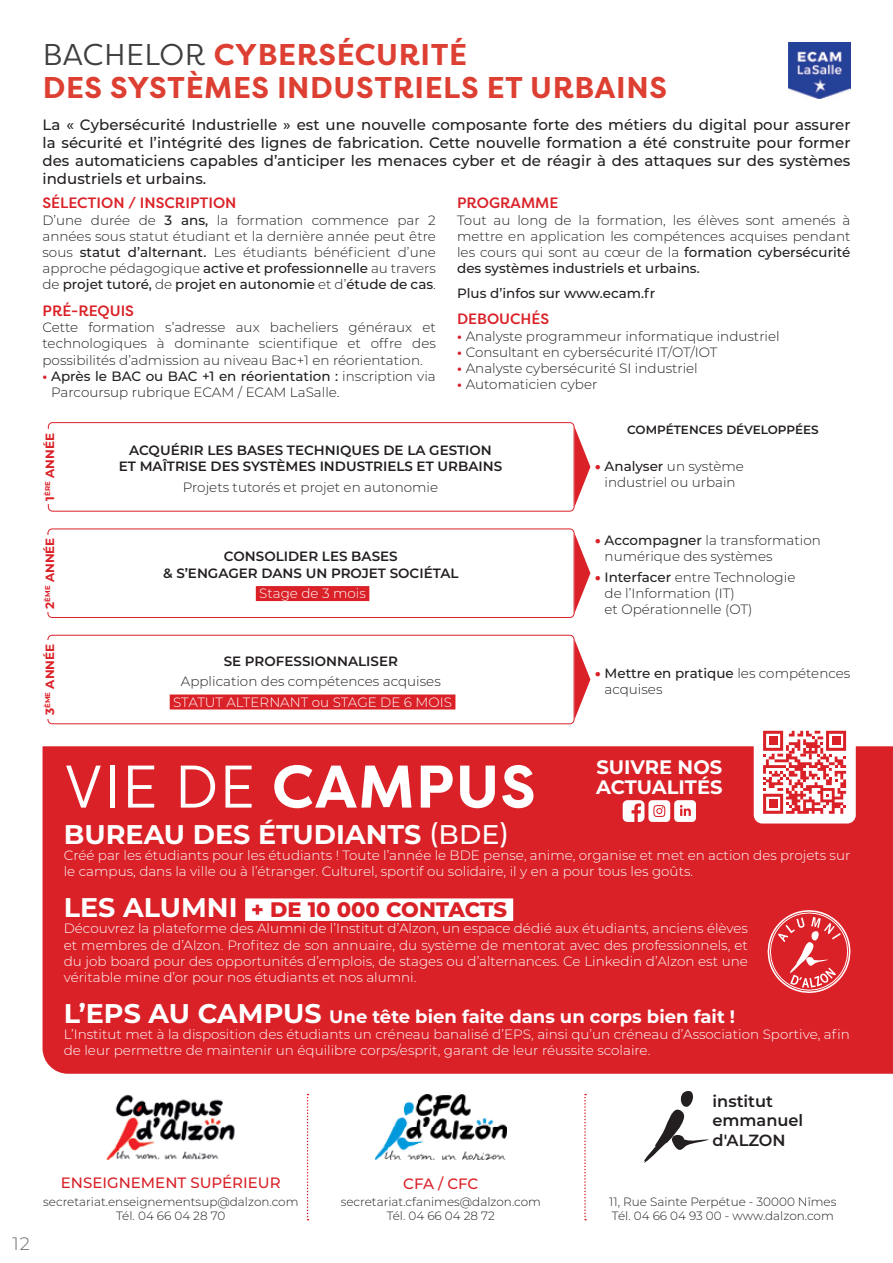
<style>
.page{position:relative;width:893px;height:1263px;background:#fff}
.page>*{position:absolute;margin:0;border:0;box-sizing:border-box;transform-origin:0 0}
.t1{font:700 60px "Filson Pro";letter-spacing:.02em;color:#fff}
.t2{font:700 30px/33px "Filson Pro";letter-spacing:.02em;color:#dd3f32}
.t3{font:700 27px "Montserrat";color:#fff}
.t4{font:800 21px "Montserrat";color:#da2128}
.t5{font:700 19.5px/19.5px "Montserrat";color:#fff}
.t6{font:700 18px "Montserrat";color:#fff}
.t7{font:300 18px "Montserrat";color:#6c6d70}
.t8{font:600 16.2px/19.5px "Montserrat";color:#231f20}
.t9{font:500 15px/18px "Montserrat";color:#231f20;text-align:justify}
.t10{font:500 15px "Filson Pro";color:#da2128}
.t11{font:500 15px "Montserrat";color:#da2128}
.t12{font:300 13.5px/16.2px "Montserrat";color:#231f20}
.t13{font:300 13.5px/16.2px "Montserrat";color:#fff}
.t14{font:600 13.5px/16.2px "Montserrat";color:#231f20;text-align:center}
.t15{font:500 13.5px "Montserrat";color:#231f20}
.t16{font:300 12px/14.4px "Montserrat";color:#231f20;text-align:center}
.t17{font:700 12px "Montserrat";color:#da2128}
.t18{font:600 12px "Montserrat";color:#231f20}
.s1{font-weight:400;color:#3e3e3f}
.s2{font-weight:500}
.s3{font-weight:700;color:#da2128}
.s4{font-weight:900;color:#da2128}
.s5{font-weight:400}
.s6{font-weight:700;font-size:27px;color:#fff}
.s7{font-size:27px}
</style>
<div class="page">
<svg style="left:307px;top:1094px;width:2px;height:126px"></svg>
<svg style="left:584px;top:1094px;width:2px;height:126px"></svg>
<img style="left:106px;top:1094px;width:129px;height:65px">
<svg style="left:644px;top:1091px;width:65px;height:72px"></svg>
<img style="left:375px;top:1094px;width:131px;height:65px">
<img style="left:789px;top:43px;width:61px;height:55px">
<div style="left:43px;top:746px;width:850px;height:328px;background:#da2128"></div>
<div style="left:245px;top:898px;width:268px;height:23px;background:#fff"></div>
<svg style="left:763px;top:906px;width:92px;height:91px"></svg>
<div style="left:48px;top:422px;width:526px;height:89px;border:1px solid #da2128;border-radius:4px"></div>
<div style="left:43px;top:430px;width:11px;height:74px;background:#fff"></div>
<svg style="left:574px;top:427px;width:16px;height:80px"></svg>
<div style="left:256px;top:586px;width:113px;height:15px;background:#da2128"></div>
<div style="left:48px;top:528px;width:526px;height:90px;border:1px solid #da2128;border-radius:4px"></div>
<div style="left:43px;top:535px;width:11px;height:76px;background:#fff"></div>
<svg style="left:574px;top:533px;width:16px;height:80px"></svg>
<div style="left:170px;top:694px;width:285px;height:15px;background:#da2128"></div>
<div style="left:48px;top:635px;width:526px;height:89px;border:1px solid #da2128;border-radius:4px"></div>
<div style="left:43px;top:640px;width:11px;height:79px;background:#fff"></div>
<svg style="left:574px;top:639px;width:16px;height:81px"></svg>
<svg style="left:623px;top:800px;width:73px;height:22px"></svg>
<div style="left:754px;top:721px;width:102px;height:102px;background:#fff;border-radius:9px"></div>
<svg style="left:763px;top:731px;width:83px;height:83px"></svg>
<div style="left:769px;top:736px;width:8px;height:9px;background:#da2128"></div>
<div style="left:832px;top:736px;width:8px;height:9px;background:#da2128"></div>
<div style="left:769px;top:799px;width:8px;height:9px;background:#da2128"></div>
<h2 class="t2" style="left:43px;top:39px;width:626px"><span class="s1">BACHELOR</span> CYBERSÉCURITÉ<br>DES SYSTÈMES INDUSTRIELS ET URBAINS</h2>
<p class="t9" style="left:43px;top:115px;width:809px">La « Cybersécurité Industrielle » est une nouvelle composante forte des métiers du digital pour assurer la sécurité et l’intégrité des lignes de fabrication. Cette nouvelle formation a été construite pour former des automaticiens capables d’anticiper les menaces cyber et de réagir à des attaques sur des systèmes industriels et urbains.</p>
<p class="t10" style="left:43px;top:193px;width:196px">SÉLECTION / INSCRIPTION</p>
<p class="t12" style="left:43px;top:211px;width:395px;text-align:justify">D’une durée de <span class="s2">3 ans,</span> la formation commence par 2 années sous statut étudiant et la dernière année peut être sous <span class="s2">statut d’alternant.</span> Les étudiants bénéficient d’une approche pédagogique <span class="s2">active et professionnelle</span> au travers de <span class="s2">projet tutoré,</span> de <span class="s2">projet en autonomie</span> et d’<span class="s2">étude de cas</span>.</p>
<p class="t10" style="left:43px;top:300px;width:93px">PRÉ-REQUIS</p>
<p class="t12" style="left:43px;top:319px;width:395px;text-align:justify">Cette formation s’adresse aux bacheliers généraux et technologiques à dominante scientifique et offre des possibilités d’admission au niveau Bac+1 en réorientation.</p>
<p class="t12" style="left:51px;top:367px;width:386px;text-indent:-9px"><span class="s3">•</span> <span class="s2">Après le BAC ou BAC +1 en réorientation :</span> inscription via<br>Parcoursup rubrique ECAM / ECAM LaSalle.</p>
<p class="t10" style="left:457px;top:193px;width:103px">PROGRAMME</p>
<p class="t12" style="left:457px;top:211px;width:395px;text-align:justify">Tout au long de la formation, les élèves sont amenés à mettre en application les compétences acquises pendant les cours qui sont au cœur de la <span class="s2">formation cybersécurité des systèmes industriels et urbains.</span></p>
<p class="t15" style="left:457px;top:284px;width:200px">Plus d’infos sur www.ecam.fr</p>
<p class="t10" style="left:457px;top:309px;width:94px">DEBOUCHÉS</p>
<p class="t12" style="left:457px;top:327px;width:324px"><span class="s3">•</span> Analyste programmeur informatique industriel</p>
<p class="t12" style="left:457px;top:343px;width:262px"><span class="s3">•</span> Consultant en cybersécurité IT/OT/IOT</p>
<p class="t12" style="left:457px;top:360px;width:242px"><span class="s3">•</span> Analyste cybersécurité SI industriel</p>
<p class="t12" style="left:457px;top:376px;width:142px"><span class="s3">•</span> Automaticien cyber</p>
<p class="t17" style="left:41px;top:501px;width:69px;rotate:-90deg">1<sup>ÈRE</sup> ANNÉE</p>
<p class="t14" style="left:119px;top:442px;width:385px">ACQUÉRIR LES BASES TECHNIQUES DE LA GESTION<br>ET MAÎTRISE DES SYSTÈMES INDUSTRIELS ET URBAINS</p>
<p class="t12" style="left:183px;top:478px;width:257px">Projets tutorés et projet en autonomie</p>
<p class="t18" style="left:627px;top:421px;width:193px">COMPÉTENCES DÉVELOPPÉES</p>
<p class="t12" style="left:595px;top:458px;width:150px;text-align:center"><span class="s4">•</span> <span class="s2">Analyser</span> un système industriel ou urbain</p>
<p class="t17" style="left:41px;top:609px;width:73px;rotate:-90deg">2<sup>ÈME</sup> ANNÉE</p>
<p class="t12" style="left:605px;top:532px;width:218px;text-indent:-9px"><span class="s4">•</span> <span class="s2">Accompagner</span> la transformation numérique des systèmes</p>
<p class="t14" style="left:163px;top:548px;width:297px">CONSOLIDER LES BASES<br>&amp; S’ENGAGER DANS UN PROJET SOCIÉTAL</p>
<p class="t13" style="left:259px;top:585px;width:108px">Stage de 3 mois</p>
<p class="t12" style="left:605px;top:568px;width:192px;text-indent:-9px"><span class="s4">•</span> <span class="s2">Interfacer</span> entre Technologie de l’Information (IT)<br>et Opérationnelle (OT)</p>
<p class="t17" style="left:41px;top:715px;width:73px;rotate:-90deg">3<sup>ÈME</sup> ANNÉE</p>
<p class="t14" style="left:224px;top:652px;width:176px">SE PROFESSIONNALISER</p>
<p class="t12" style="left:181px;top:673px;width:261px">Application des compétences acquises</p>
<p class="t13" style="left:173px;top:693px;width:280px">STATUT ALTERNANT ou STAGE DE 6 MOIS</p>
<p class="t12" style="left:605px;top:665px;width:247px;text-indent:-9px"><span class="s4">•</span> <span class="s2">Mettre en pratique</span> les compétences acquises</p>
<h1 class="t1" style="left:64px;top:749px;width:473px"><span class="s5">VIE DE</span> CAMPUS</h1>
<h3 class="t5" style="left:596px;top:757px;width:128px">SUIVRE NOS<br>ACTUALITÉS</h3>
<h3 class="t3" style="left:64px;top:815px;width:447px">BUREAU DES ÉTUDIANTS <span class="s2">(BDE)</span></h3>
<p class="t13" style="left:64px;top:847px;width:788px">Créé par les étudiants pour les étudiants ! Toute l’année le BDE pense, anime, organise et met en action des projets sur le campus, dans la ville ou à l’étranger. Culturel, sportif ou solidaire, il y en a pour tous les goûts.</p>
<h3 class="t4" style="left:64px;top:894px;width:445px"><span class="s6">LES ALUMNI</span> + DE 10 000 CONTACTS</h3>
<p class="t13" style="left:64px;top:920px;width:686px;text-align:justify">Découvrez la plateforme des Alumni de l’Institut d’Alzon, un espace dédié aux étudiants, anciens élèves et membres de d’Alzon. Profitez de son annuaire, du système de mentorat avec des professionnels, et du job board pour des opportunités d’emplois, de stages ou d’alternances. Ce Linkedin d’Alzon est une véritable mine d’or pour nos étudiants et nos alumni.</p>
<h3 class="t6" style="left:64px;top:1003px;width:673px"><span class="s7">L’EPS AU CAMPUS</span> Une tête bien faite dans un corps bien fait !</h3>
<p class="t13" style="left:64px;top:1026px;width:788px">L’Institut met à la disposition des étudiants un créneau banalisé d’EPS, ainsi qu’un créneau d’Association Sportive, afin de leur permettre de maintenir un équilibre corps/esprit, garant de leur réussite scolaire.</p>
<h3 class="t7" style="left:13px;top:1232px;width:19px">12</h3>
<p class="t11" style="left:61px;top:1172px;width:221px">ENSEIGNEMENT SUPÉRIEUR</p>
<p class="t16" style="left:43px;top:1194px;width:257px">secretariat.enseignementsup@dalzon.com<br>Tél. 04 66 04 28 70</p>
<p class="t11" style="left:403px;top:1173px;width:77px">CFA / CFC</p>
<p class="t16" style="left:341px;top:1194px;width:202px">secretariat.cfanimes@dalzon.com<br>Tél. 04 66 04 28 72</p>
<p class="t8" style="left:712px;top:1090px;width:92px">institut emmanuel d'ALZON</p>
<p class="t16" style="left:609px;top:1194px;width:229px;text-align:left">11, Rue Sainte Perpétue - 30000 Nîmes<br>Tél. 04 66 04 93 00 - www.dalzon.com</p>
</div>
